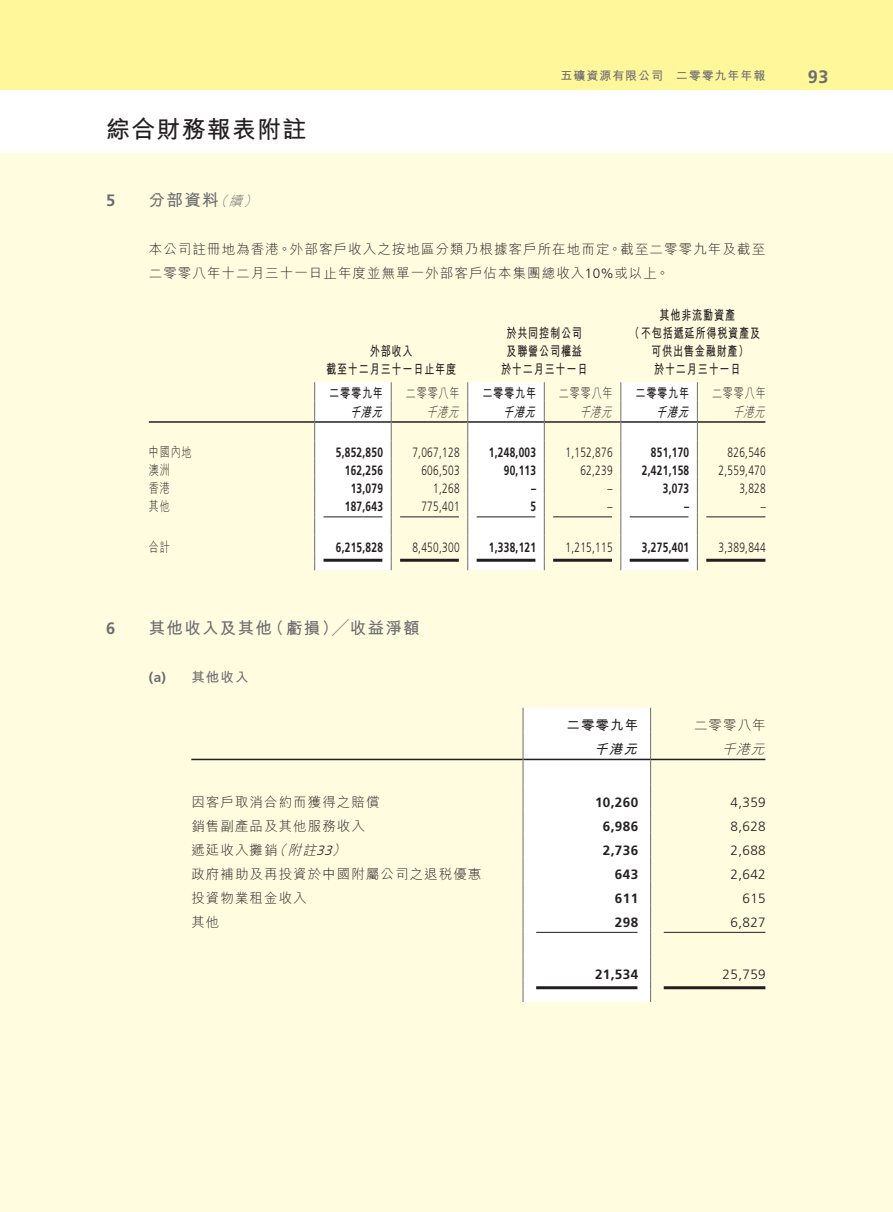
<style>
.page{position:relative;width:893px;height:1212px;background:#fffce0}
.page>*{position:absolute;margin:0;border:0;box-sizing:border-box;transform-origin:0 0}
.t1{font:700 24px "M Hei HK";letter-spacing:.05em;color:#231f20}
.t2{font:700 18px "Frutiger LT Std";color:#6c6d70}
.Heading_1{font:700 16.5px "M Hei HK";letter-spacing:.08em;color:#6c6d70}
.Heading_1-2{font:700 16.5px "Frutiger LT Std";color:#6c6d70}
.Body_Text{font:300 13.5px/24px "M Hei HK";letter-spacing:.08em;color:#231f20}
.Body_Text-2{font:700 13.5px "Frutiger LT Std";letter-spacing:.03em;color:#231f20;scale:.75 1}
.Body_Text-3{font:300 13.5px "Frutiger LT Std";letter-spacing:.03em;color:#231f20;scale:.75 1}
.Body_Text-4{font:700 13.5px "M Hei HK";letter-spacing:.08em;color:#231f20;scale:.75 1}
.Body_Text-5{font:300 13.5px "Frutiger LT Std";letter-spacing:.03em;color:#231f20}
.Body_Text-6{font:700 13.5px "Frutiger LT Std";letter-spacing:.03em;color:#231f20}
.Body_Text-7{font:300 13.5px "M Hei HK";letter-spacing:.08em;color:#231f20;scale:.75 1}
.Body_Text-8{font:italic 700 13.5px "M Hei HK";color:#231f20;scale:.75 1}
.Body_Text-9{font:italic 300 13.5px "M Hei HK";color:#231f20;scale:.75 1}
.Heading_2{font:700 13.5px "M Hei HK";color:#6c6d70}
.Body_Text-10{font:700 13.5px "M Hei HK";letter-spacing:.08em;color:#231f20}
.Body_Text-11{font:italic 700 13.5px "M Hei HK";color:#231f20}
.Body_Text-12{font:italic 300 13.5px "M Hei HK";color:#231f20}
.t3{font:700 12px "M Hei HK";letter-spacing:.08em;color:#6c6d70}
.s1{font-weight:300;font-style:italic;font-size:13.5px}
.s2{font-family:"Frutiger LT Std"}
.s3{font-weight:300}
.s4{font-style:italic}
.s5{font-family:"Frutiger LT Std";font-style:italic}
</style>
<div class="page">
<div style="left:0;top:0;width:893px;height:153px;background:#fff"></div>
<div style="left:0;top:0;width:893px;height:89px;background:#fff79a"></div>
<svg style="left:315px;top:382px;width:382px;height:188px;fill:#fff"></svg>
<svg style="left:314px;top:382px;width:1px;height:188px"></svg>
<svg style="left:391px;top:382px;width:1px;height:188px"></svg>
<svg style="left:620px;top:382px;width:1px;height:188px"></svg>
<svg style="left:697px;top:382px;width:1px;height:188px"></svg>
<svg style="left:467px;top:382px;width:1px;height:188px"></svg>
<svg style="left:544px;top:382px;width:1px;height:188px"></svg>
<hr style="left:149px;top:421px;width:165px;height:2px;background:#231f20">
<hr style="left:315px;top:421px;width:76px;height:2px;background:#231f20">
<hr style="left:392px;top:421px;width:75px;height:2px;background:#231f20">
<hr style="left:468px;top:421px;width:76px;height:2px;background:#231f20">
<hr style="left:545px;top:421px;width:75px;height:2px;background:#231f20">
<hr style="left:621px;top:421px;width:76px;height:2px;background:#231f20">
<hr style="left:698px;top:421px;width:67px;height:2px;background:#231f20">
<hr style="left:324px;top:516px;width:58px;height:1px;background:#231f20">
<hr style="left:400px;top:516px;width:59px;height:1px;background:#231f20">
<hr style="left:477px;top:516px;width:58px;height:1px;background:#231f20">
<hr style="left:553px;top:516px;width:59px;height:1px;background:#231f20">
<hr style="left:630px;top:516px;width:58px;height:1px;background:#231f20">
<hr style="left:706px;top:516px;width:59px;height:1px;background:#231f20">
<hr style="left:324px;top:559px;width:58px;height:3px;background:#231f20">
<hr style="left:400px;top:559px;width:59px;height:3px;background:#231f20">
<hr style="left:477px;top:559px;width:58px;height:3px;background:#231f20">
<hr style="left:553px;top:559px;width:59px;height:3px;background:#231f20">
<hr style="left:630px;top:559px;width:58px;height:3px;background:#231f20">
<hr style="left:706px;top:559px;width:59px;height:3px;background:#231f20">
<div style="left:523px;top:708px;width:128px;height:294px;background:#fff"></div>
<hr style="left:191px;top:759px;width:332px;height:1px;background:#231f20">
<hr style="left:523px;top:759px;width:127px;height:1px;background:#231f20">
<hr style="left:651px;top:759px;width:114px;height:1px;background:#231f20">
<hr style="left:536px;top:932px;width:101px;height:1px;background:#231f20">
<hr style="left:664px;top:932px;width:101px;height:1px;background:#231f20">
<hr style="left:536px;top:986px;width:101px;height:3px;background:#231f20">
<hr style="left:664px;top:986px;width:101px;height:3px;background:#231f20">
<h1 class="t1" style="left:106px;top:112px;width:202px">綜合財務報表附註</h1>
<p class="t3" style="left:561px;top:67px;width:206px">五礦資源有限公司 二零零九年年報</p>
<h2 class="t2" style="left:808px;top:66px;width:22px">93</h2>
<p class="Heading_1-2" style="left:106px;top:191px;width:11px">5</p>
<p class="Heading_1" style="left:149px;top:188px;width:113px">分部資料<span class="s1">（續）</span></p>
<p class="Body_Text" style="left:149px;top:237px;width:618px">本公司註冊地為香港。外部客戶收入之按地區分類乃根據客戶所在地而定。截至二零零九年及截至二零零八年十二月三十一日止年度並無單一外部客戶佔本集團總收入<span class="s2">10%</span>或以上。</p>
<p class="Body_Text-4" style="left:370px;top:341px;width:59px">外部收入</p>
<p class="Body_Text-4" style="left:506px;top:323px;width:102px">於共同控制公司</p>
<p class="Body_Text-4" style="left:506px;top:341px;width:102px">及聯營公司權益</p>
<p class="Body_Text-4" style="left:660px;top:305px;width:102px">其他非流動資產</p>
<p class="Body_Text-4" style="left:629px;top:323px;width:176px">（不包括遞延所得稅資產及</p>
<p class="Body_Text-4" style="left:651px;top:341px;width:131px">可供出售金融財產）</p>
<p class="Body_Text-4" style="left:326px;top:359px;width:175px">截至十二月三十一日止年度</p>
<p class="Body_Text-4" style="left:501px;top:359px;width:117px">於十二月三十一日</p>
<p class="Body_Text-4" style="left:654px;top:359px;width:117px">於十二月三十一日</p>
<p class="Body_Text-4" style="left:329px;top:384px;width:73px">二零零九年</p>
<p class="Body_Text-7" style="left:406px;top:387px;width:73px">二零零八年</p>
<p class="Body_Text-4" style="left:482px;top:384px;width:73px">二零零九年</p>
<p class="Body_Text-7" style="left:559px;top:387px;width:73px">二零零八年</p>
<p class="Body_Text-4" style="left:635px;top:384px;width:73px">二零零九年</p>
<p class="Body_Text-7" style="left:712px;top:387px;width:73px">二零零八年</p>
<p class="Body_Text-8" style="left:350px;top:402px;width:50px">千港元</p>
<p class="Body_Text-9" style="left:426px;top:405px;width:49px">千港元</p>
<p class="Body_Text-8" style="left:503px;top:402px;width:50px">千港元</p>
<p class="Body_Text-9" style="left:579px;top:405px;width:49px">千港元</p>
<p class="Body_Text-8" style="left:656px;top:402px;width:50px">千港元</p>
<p class="Body_Text-9" style="left:732px;top:405px;width:49px">千港元</p>
<p class="Body_Text-7" style="left:149px;top:445px;width:59px">中國內地</p>
<p class="Body_Text-2" style="left:336px;top:444px;width:65px">5,852,850</p>
<p class="Body_Text-3" style="left:412px;top:445px;width:65px">7,067,128</p>
<p class="Body_Text-2" style="left:489px;top:444px;width:65px">1,248,003</p>
<p class="Body_Text-3" style="left:565px;top:445px;width:65px">1,152,876</p>
<p class="Body_Text-2" style="left:651px;top:444px;width:53px">851,170</p>
<p class="Body_Text-3" style="left:727px;top:445px;width:53px">826,546</p>
<p class="Body_Text-7" style="left:149px;top:463px;width:30px">澳洲</p>
<p class="Body_Text-2" style="left:345px;top:462px;width:53px">162,256</p>
<p class="Body_Text-3" style="left:421px;top:463px;width:53px">606,503</p>
<p class="Body_Text-2" style="left:504px;top:462px;width:45px">90,113</p>
<p class="Body_Text-3" style="left:580px;top:463px;width:45px">62,239</p>
<p class="Body_Text-2" style="left:642px;top:462px;width:65px">2,421,158</p>
<p class="Body_Text-3" style="left:718px;top:463px;width:65px">2,559,470</p>
<p class="Body_Text-7" style="left:149px;top:481px;width:30px">香港</p>
<p class="Body_Text-2" style="left:351px;top:480px;width:45px">13,079</p>
<p class="Body_Text-3" style="left:433px;top:481px;width:37px">1,268</p>
<p class="Body_Text-2" style="left:531px;top:480px;width:8px">–</p>
<p class="Body_Text-3" style="left:608px;top:481px;width:8px">–</p>
<p class="Body_Text-2" style="left:663px;top:480px;width:37px">3,073</p>
<p class="Body_Text-3" style="left:739px;top:481px;width:37px">3,828</p>
<p class="Body_Text-7" style="left:149px;top:499px;width:30px">其他</p>
<p class="Body_Text-2" style="left:345px;top:498px;width:53px">187,643</p>
<p class="Body_Text-3" style="left:421px;top:499px;width:53px">775,401</p>
<p class="Body_Text-2" style="left:530px;top:498px;width:9px">5</p>
<p class="Body_Text-3" style="left:608px;top:499px;width:8px">–</p>
<p class="Body_Text-2" style="left:684px;top:498px;width:8px">–</p>
<p class="Body_Text-3" style="left:761px;top:499px;width:8px">–</p>
<p class="Body_Text-7" style="left:149px;top:540px;width:30px">合計</p>
<p class="Body_Text-2" style="left:336px;top:539px;width:65px">6,215,828</p>
<p class="Body_Text-3" style="left:412px;top:539px;width:65px">8,450,300</p>
<p class="Body_Text-2" style="left:489px;top:539px;width:65px">1,338,121</p>
<p class="Body_Text-3" style="left:565px;top:539px;width:65px">1,215,115</p>
<p class="Body_Text-2" style="left:642px;top:539px;width:65px">3,275,401</p>
<p class="Body_Text-3" style="left:718px;top:539px;width:65px">3,389,844</p>
<p class="Heading_1-2" style="left:106px;top:618px;width:11px">6</p>
<p class="Heading_1" style="left:149px;top:616px;width:272px">其他收入及其他（虧損）<span class="s3">╱</span>收益淨額</p>
<p class="Heading_2" style="left:149px;top:667px;width:101px"><span class="s2">(a)</span> 其他收入</p>
<p class="Body_Text-10" style="left:566px;top:715px;width:73px">二零零九年</p>
<p class="Body_Text" style="left:694px;top:713px;width:73px">二零零八年</p>
<p class="Body_Text-11" style="left:594px;top:739px;width:49px">千港元</p>
<p class="Body_Text-12" style="left:722px;top:742px;width:48px">千港元</p>
<p class="Body_Text" style="left:191px;top:789px;width:190px">因客戶取消合約而獲得之賠償</p>
<p class="Body_Text-6" style="left:595px;top:794px;width:45px">10,260</p>
<p class="Body_Text-5" style="left:730px;top:794px;width:37px">4,359</p>
<p class="Body_Text" style="left:191px;top:813px;width:175px">銷售副產品及其他服務收入</p>
<p class="Body_Text-6" style="left:603px;top:818px;width:37px">6,986</p>
<p class="Body_Text-5" style="left:730px;top:818px;width:37px">8,628</p>
<p class="Body_Text" style="left:191px;top:837px;width:159px">遞延收入攤銷<span class="s4">（附註</span><span class="s5">33</span><span class="s4">）</span></p>
<p class="Body_Text-6" style="left:603px;top:842px;width:37px">2,736</p>
<p class="Body_Text-5" style="left:730px;top:842px;width:37px">2,688</p>
<p class="Body_Text" style="left:191px;top:861px;width:292px">政府補助及再投資於中國附屬公司之退稅優惠</p>
<p class="Body_Text-6" style="left:615px;top:866px;width:25px">643</p>
<p class="Body_Text-5" style="left:730px;top:866px;width:37px">2,642</p>
<p class="Body_Text" style="left:191px;top:885px;width:117px">投資物業租金收入</p>
<p class="Body_Text-6" style="left:615px;top:890px;width:25px">611</p>
<p class="Body_Text-5" style="left:742px;top:890px;width:25px">615</p>
<p class="Body_Text" style="left:191px;top:909px;width:30px">其他</p>
<p class="Body_Text-6" style="left:615px;top:914px;width:25px">298</p>
<p class="Body_Text-5" style="left:730px;top:914px;width:37px">6,827</p>
<p class="Body_Text-6" style="left:595px;top:966px;width:45px">21,534</p>
<p class="Body_Text-5" style="left:723px;top:967px;width:45px">25,759</p>
</div>
